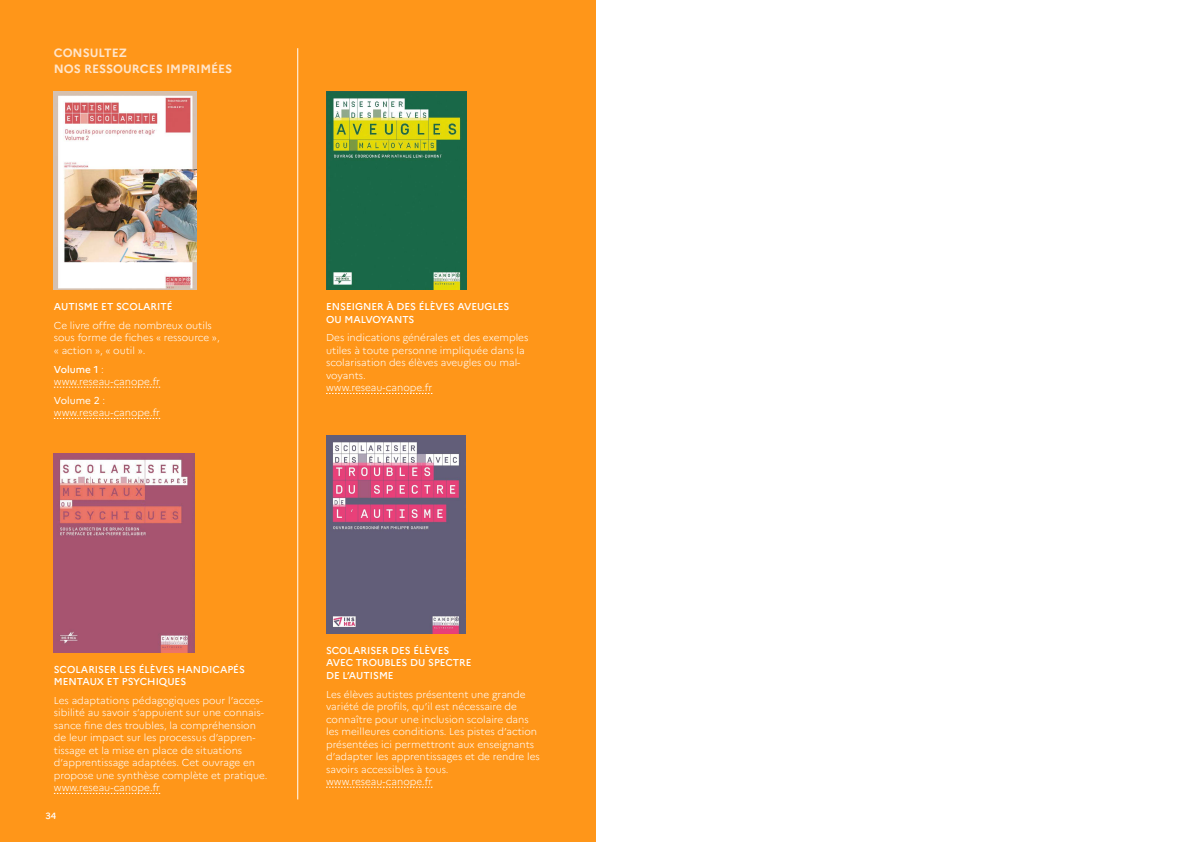
<style>
.page{position:relative;width:1191px;height:842px;background:#fff}
.page>*{position:absolute;margin:0;border:0;box-sizing:border-box;transform-origin:0 0}
.t1{font:700 12px/15.5px "Marianne";color:#ffe5ca}
.t2{font:300 10px/12.5px "Marianne";color:#fff}
.t3{font:500 10px/12.5px "Marianne";color:#fff}
.t4{font:500 9px "Marianne";color:#fff}
.s1{font-weight:500}
.s2{font-weight:400}
</style>
<div class="page">
<div style="left:0;top:0;width:595px;height:842px;background:#ff9619"></div>
<svg style="left:54px;top:387px;width:106px;height:1px"></svg>
<svg style="left:54px;top:418px;width:106px;height:1px"></svg>
<svg style="left:54px;top:793px;width:106px;height:1px"></svg>
<img style="left:54px;top:91px;width:142px;height:199px">
<img style="left:54px;top:454px;width:141px;height:198px">
<svg style="left:326px;top:393px;width:106px;height:1px"></svg>
<svg style="left:326px;top:787px;width:106px;height:1px"></svg>
<img style="left:326px;top:91px;width:140px;height:199px">
<img style="left:326px;top:435px;width:140px;height:199px">
<hr style="left:297px;top:48px;width:1px;height:751px;background:#fff">
<p class="t1" style="left:54px;top:44px;width:180px">CONSULTEZ<br>NOS RESSOURCES IMPRIMÉES</p>
<p class="t3" style="left:54px;top:300px;width:120px">AUTISME ET SCOLARITÉ</p>
<p class="t2" style="left:54px;top:318px;width:167px">Ce livre offre de nombreux outils sous forme de fiches « ressource », « action », « outil ».</p>
<p class="t2" style="left:54px;top:362px;width:108px"><span class="s1">Volume 1</span> : www.reseau-canope.fr</p>
<p class="t2" style="left:54px;top:393px;width:108px"><span class="s2">Volume 2</span> : www.reseau-canope.fr</p>
<p class="t3" style="left:326px;top:300px;width:185px">ENSEIGNER À DES ÉLÈVES AVEUGLES<br>OU MALVOYANTS</p>
<p class="t2" style="left:326px;top:331px;width:204px">Des indications générales et des exemples utiles à toute personne impliquée dans la scolarisation des élèves aveugles ou mal&shy;voyants.<br>www.reseau-canope.fr</p>
<p class="t3" style="left:54px;top:662px;width:192px">SCOLARISER LES ÉLÈVES HANDICAPÉS<br>MENTAUX ET PSYCHIQUES</p>
<p class="t2" style="left:54px;top:693px;width:215px">Les adaptations pédagogiques pour l’acces&shy;sibilité au savoir s’appuient sur une connais&shy;sance fine des troubles, la compréhension de leur impact sur les processus d’appren&shy;tissage et la mise en place de situations d’apprentissage adaptées. Cet ouvrage en propose une synthèse complète et pratique. www.reseau-canope.fr</p>
<p class="t4" style="left:45px;top:809px;width:12px">34</p>
<p class="t3" style="left:326px;top:643px;width:147px">SCOLARISER DES ÉLÈVES<br>AVEC TROUBLES DU SPECTRE<br>DE L’AUTISME</p>
<p class="t2" style="left:326px;top:687px;width:215px">Les élèves autistes présentent une grande variété de profils, qu’il est nécessaire de connaître pour une inclusion scolaire dans les meilleures conditions. Les pistes d’action présentées ici permettront aux enseignants d’adapter les apprentissages et de rendre les savoirs accessibles à tous. www.reseau-canope.fr</p>
</div>
